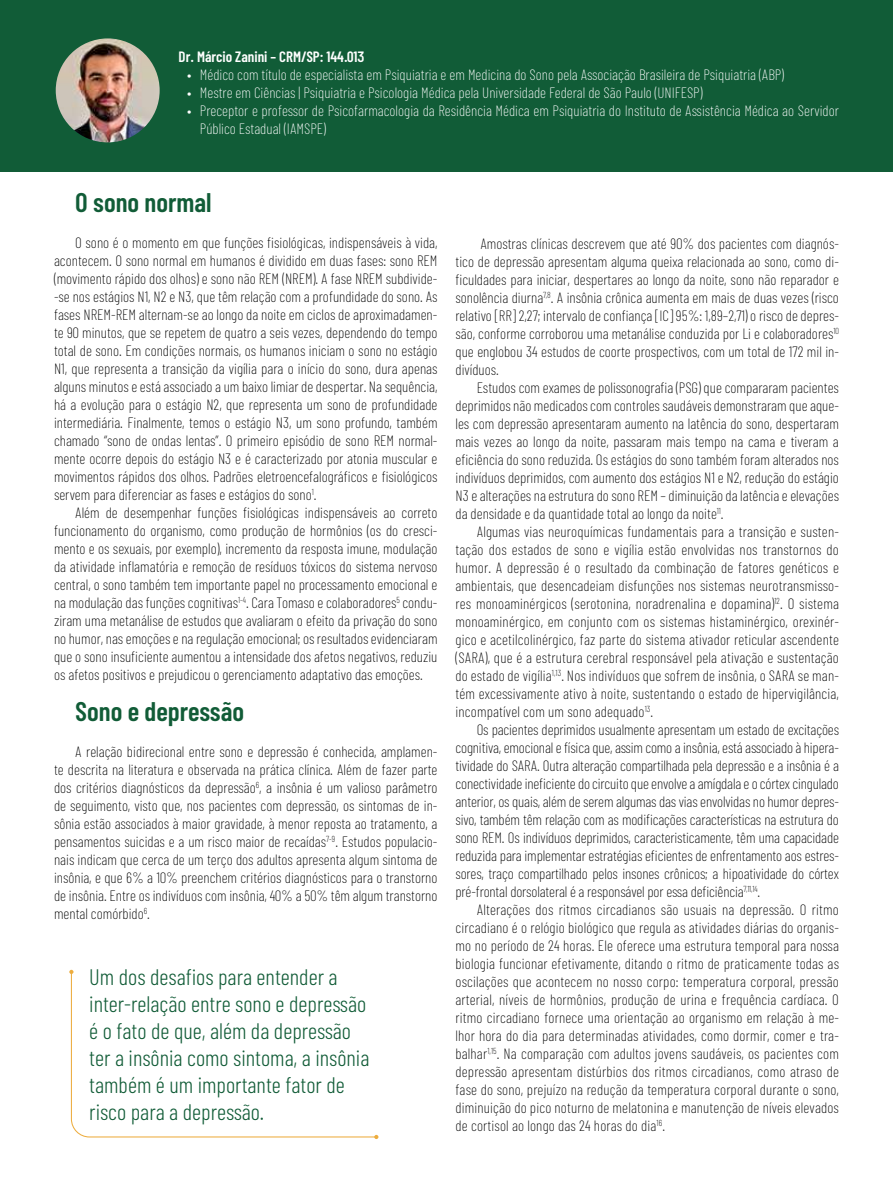
<style>
.page{position:relative;width:893px;height:1191px;background:#fff}
.page>*{position:absolute;margin:0;border:0;box-sizing:border-box;transform-origin:0 0}
.t1{font:600 27px "Barlow Condensed";color:#115c37}
.t2{font:300 22.5px/27px "Barlow Condensed";color:#115c37}
.t3{font:200 15px/18px "Barlow Condensed";color:#000;text-align:justify}
.t4{font:200 15px/18px "Barlow Condensed";color:#fff}
.t5{font:600 15px "Barlow Condensed";color:#fff}
</style>
<div class="page">
<div style="left:0;top:0;width:892px;height:171px;background:#115c37"></div>
<img style="left:56px;top:38px;width:104px;height:104px;border-radius:52px">
<svg style="left:70px;top:974px;width:304px;height:164px"></svg>
<svg style="left:69px;top:969px;width:5px;height:5px"></svg>
<svg style="left:374px;top:1134px;width:4px;height:5px"></svg>
<p class="t5" style="left:179px;top:47px;width:187px">Dr. Márcio Zanini – CRM/SP: 144.013</p>
<p class="t4" style="left:187px;top:65px;width:598px">• Médico com título de especialista em Psiquiatria e em Medicina do Sono pela Associação Brasileira de Psiquiatria (ABP)</p>
<p class="t4" style="left:187px;top:83px;width:517px">• Mestre em Ciências | Psiquiatria e Psicologia Médica pela Universidade Federal de São Paulo (UNIFESP)</p>
<p class="t4" style="left:200px;top:101px;width:641px;text-indent:-13px">• Preceptor e professor de Psicofarmacologia da Residência Médica em Psiquiatria do Instituto de Assistência Médica ao Servidor<br>Público Estadual (IAMSPE)</p>
<h1 class="t1" style="left:75px;top:185px;width:138px">O sono normal</h1>
<p class="t3" style="left:54px;top:233px;width:385px;text-indent:21px">O sono é o momento em que funções fisiológicas, indispensáveis à vida, acontecem. O sono normal em humanos é dividido em duas fases: sono REM (movimento rápido dos olhos) e sono não REM (NREM). A fase NREM subdivide--se nos estágios N1, N2 e N3, que têm relação com a profundidade do sono. As fases NREM-REM alternam-se ao longo da noite em ciclos de aproximadamen&shy;te 90 minutos, que se repetem de quatro a seis vezes, dependendo do tempo total de sono. Em condições normais, os humanos iniciam o sono no estágio N1, que representa a transição da vigília para o início do sono, dura apenas alguns minutos e está associado a um baixo limiar de despertar. Na sequência, há a evolução para o estágio N2, que representa um sono de profundidade intermediária. Finalmente, temos o estágio N3, um sono profundo, também chamado “sono de ondas lentas”. O primeiro episódio de sono REM normal&shy;mente ocorre depois do estágio N3 e é caracterizado por atonia muscular e movimentos rápidos dos olhos. Padrões eletroencefalográficos e fisiológicos servem para diferenciar as fases e estágios do sono<sup>1</sup>.</p>
<p class="t3" style="left:54px;top:503px;width:385px;text-indent:21px">Além de desempenhar funções fisiológicas indispensáveis ao correto funcionamento do organismo, como produção de hormônios (os do cresci&shy;mento e os sexuais, por exemplo), incremento da resposta imune, modulação da atividade inflamatória e remoção de resíduos tóxicos do sistema nervoso central, o sono também tem importante papel no processamento emocional e na modulação das funções cognitivas<sup>1-4</sup>. Cara Tomaso e colaboradores<sup>5</sup> condu&shy;ziram uma metanálise de estudos que avaliaram o efeito da privação do sono no humor, nas emoções e na regulação emocional; os resultados evidenciaram que o sono insuficiente aumentou a intensidade dos afetos negativos, reduziu os afetos positivos e prejudicou o gerenciamento adaptativo das emoções.</p>
<h1 class="t1" style="left:75px;top:694px;width:170px">Sono e depressão</h1>
<p class="t3" style="left:54px;top:742px;width:385px;text-indent:21px">A relação bidirecional entre sono e depressão é conhecida, amplamen&shy;te descrita na literatura e observada na prática clínica. Além de fazer parte dos critérios diagnósticos da depressão<sup>6</sup>, a insônia é um valioso parâmetro de seguimento, visto que, nos pacientes com depressão, os sintomas de in&shy;sônia estão associados à maior gravidade, à menor reposta ao tratamento, a pensamentos suicidas e a um risco maior de recaídas<sup>7-9</sup>. Estudos populacio&shy;nais indicam que cerca de um terço dos adultos apresenta algum sintoma de insônia, e que 6% a 10% preenchem critérios diagnósticos para o transtorno de insônia. Entre os indivíduos com insônia, 40% a 50% têm algum transtorno mental comórbido<sup>6</sup>.</p>
<h2 class="t2" style="left:89px;top:962px;width:282px">Um dos desafios para entender a inter-relação entre sono e depressão é o fato de que, além da depressão ter a insônia como sintoma, a insônia também é um importante fator de risco para a depressão.</h2>
<p class="t3" style="left:455px;top:234px;width:385px;text-indent:25px">Amostras clínicas descrevem que até 90% dos pacientes com diagnós&shy;tico de depressão apresentam alguma queixa relacionada ao sono, como di&shy;ficuldades para iniciar, despertares ao longo da noite, sono não reparador e sonolência diurna<sup>7,8</sup>. A insônia crônica aumenta em mais de duas vezes (risco relativo [RR] 2,27; intervalo de confiança [IC] 95%: 1,89–2,71) o risco de depres&shy;são, conforme corroborou uma metanálise conduzida por Li e colaboradores<sup>10 </sup>que englobou 34 estudos de coorte prospectivos, com um total de 172 mil in&shy;divíduos.</p>
<p class="t3" style="left:455px;top:378px;width:385px;text-indent:21px">Estudos com exames de polissonografia (PSG) que compararam pacientes deprimidos não medicados com controles saudáveis demonstraram que aque&shy;les com depressão apresentaram aumento na latência do sono, despertaram mais vezes ao longo da noite, passaram mais tempo na cama e tiveram a eficiência do sono reduzida. Os estágios do sono também foram alterados nos indivíduos deprimidos, com aumento dos estágios N1 e N2, redução do estágio N3 e alterações na estrutura do sono REM – diminuição da latência e elevações da densidade e da quantidade total ao longo da noite<sup>11</sup>.</p>
<p class="t3" style="left:455px;top:522px;width:385px;text-indent:21px">Algumas vias neuroquímicas fundamentais para a transição e susten&shy;tação dos estados de sono e vigília estão envolvidas nos transtornos do humor. A depressão é o resultado da combinação de fatores genéticos e ambientais, que desencadeiam disfunções nos sistemas neurotransmisso&shy;res monoaminérgicos (serotonina, noradrenalina e dopamina)<sup>12</sup>. O sistema monoaminérgico, em conjunto com os sistemas histaminérgico, orexinér&shy;gico e acetilcolinérgico, faz parte do sistema ativador reticular ascendente (SARA), que é a estrutura cerebral responsável pela ativação e sustentação do estado de vigília<sup>1,13</sup>. Nos indivíduos que sofrem de insônia, o SARA se man&shy;tém excessivamente ativo à noite, sustentando o estado de hipervigilância, incompatível com um sono adequado<sup>13</sup>.</p>
<p class="t3" style="left:455px;top:720px;width:385px;text-indent:21px">Os pacientes deprimidos usualmente apresentam um estado de excitações cognitiva, emocional e física que, assim como a insônia, está associado à hipera&shy;tividade do SARA. Outra alteração compartilhada pela depressão e a insônia é a conectividade ineficiente do circuito que envolve a amígdala e o córtex cingulado anterior, os quais, além de serem algumas das vias envolvidas no humor depres&shy;sivo, também têm relação com as modificações características na estrutura do sono REM. Os indivíduos deprimidos, caracteristicamente, têm uma capacidade reduzida para implementar estratégias eficientes de enfrentamento aos estres&shy;sores, traço compartilhado pelos insones crônicos; a hipoatividade do córtex pré-frontal dorsolateral é a responsável por essa deficiência<sup>7,11,14</sup>.</p>
<p class="t3" style="left:455px;top:900px;width:385px;text-indent:21px">Alterações dos ritmos circadianos são usuais na depressão. O ritmo circadiano é o relógio biológico que regula as atividades diárias do organis&shy;mo no período de 24 horas. Ele oferece uma estrutura temporal para nossa biologia funcionar efetivamente, ditando o ritmo de praticamente todas as oscilações que acontecem no nosso corpo: temperatura corporal, pressão arterial, níveis de hormônios, produção de urina e frequência cardíaca. O ritmo circadiano fornece uma orientação ao organismo em relação à me&shy;lhor hora do dia para determinadas atividades, como dormir, comer e tra&shy;balhar<sup>1,15</sup>. Na comparação com adultos jovens saudáveis, os pacientes com depressão apresentam distúrbios dos ritmos circadianos, como atraso de fase do sono, prejuízo na redução da temperatura corporal durante o sono, diminuição do pico noturno de melatonina e manutenção de níveis elevados de cortisol ao longo das 24 horas do dia<sup>16</sup>.</p>
</div>
